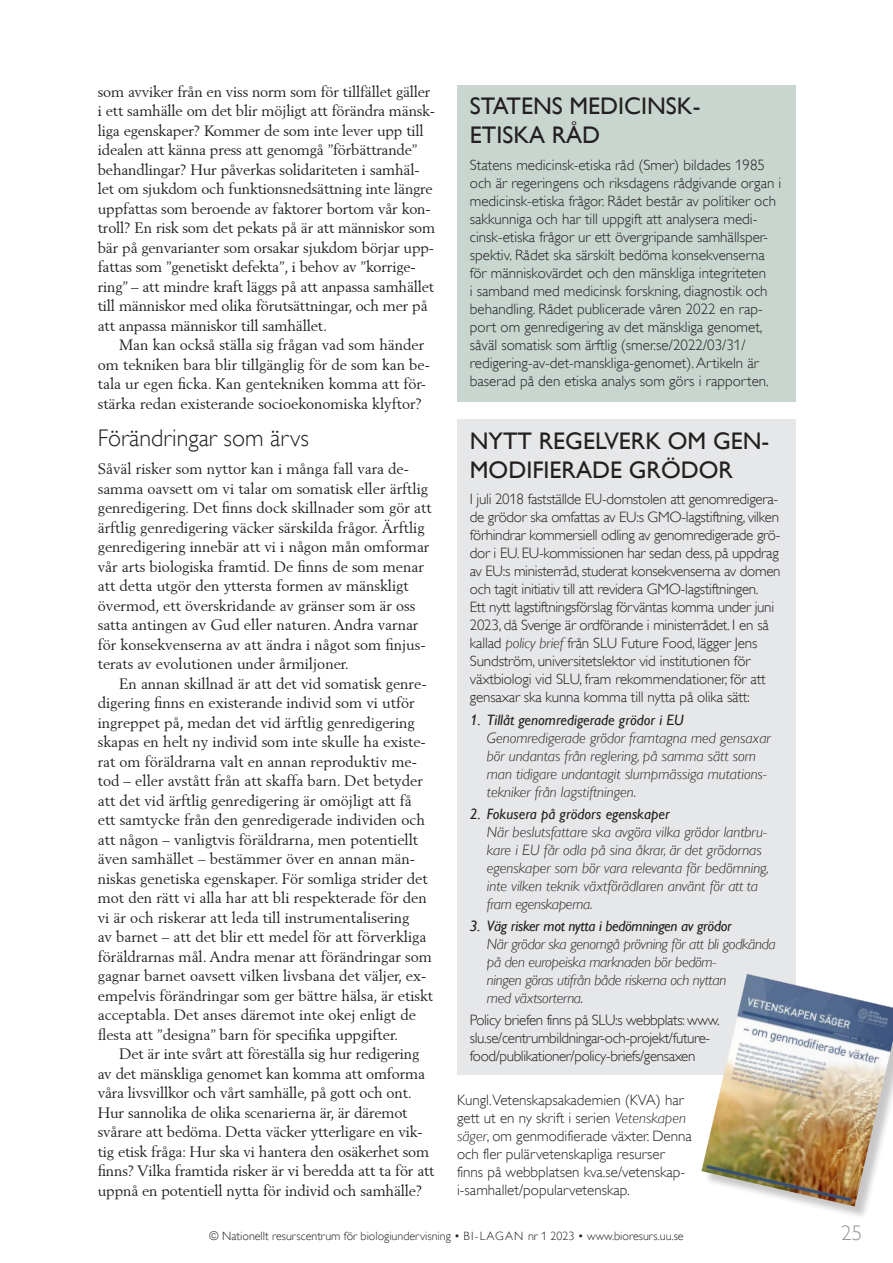
<style>
.page{position:relative;width:893px;height:1263px;background:#fff}
.page>*{position:absolute;margin:0;border:0;box-sizing:border-box;transform-origin:0 0}
.t1{font:24px/28.8px "Gill Alt One";color:#231f20}
.t2{font:300 24px "Gill Alt One";color:#231f20}
.t3{font:300 21px "Gill Alt One";color:#939598}
.t4{font:15px/19.5px "Berling";color:#231f20}
.t5{font:300 15px/18px "Gill Alt One";color:#231f20}
.t6{font:300 15px/18px "Gill Alt One";letter-spacing:-.02em;color:#231f20}
.t7{font:italic 300 15px/18px "Gill Alt One";color:#231f20}
.t8{font:italic 300 15px/18px "Gill Alt One";letter-spacing:-.02em;color:#231f20}
.t9{font:300 15px/18px "Gill Alt One";letter-spacing:-.025em;color:#231f20}
.t10{font:italic 15px "Gill Alt One";color:#231f20}
.t11{font:italic 15px "Gill Alt One";letter-spacing:-.02em;color:#231f20}
.t12{font:300 12px "Gill Alt One";color:#231f20}
.s1{font-style:italic}
</style>
<div class="page">
<div style="left:457px;top:85px;width:338px;height:317px;background:#c8d6cf"></div>
<div style="left:457px;top:420px;width:338px;height:655px;background:#e6e7e9"></div>
<div style="left:704px;top:976px;width:189px;height:244px;background:#231f20;opacity:.25"></div>
<img style="left:701px;top:974px;width:192px;height:232px">
<p class="t4" style="left:98px;top:83px;width:339px">som avviker från en viss norm som för tillfället gäller i ett samhälle om det blir möjligt att förändra mänsk&shy;liga egenskaper? Kommer de som inte lever upp till idealen att känna press att genomgå ”förbättrande” behandlingar? Hur påverkas solidariteten i samhäl&shy;let om sjukdom och funktionsnedsättning inte längre uppfattas som beroende av faktorer bortom vår kon&shy;troll? En risk som det pekats på är att människor som bär på genvarianter som orsakar sjukdom börjar upp&shy;fattas som ”genetiskt defekta”, i behov av ”korrige&shy;ring” – att mindre kraft läggs på att anpassa samhället till människor med olika förutsättningar, och mer på att anpassa människor till samhället.</p>
<p class="t4" style="left:98px;top:336px;width:334px;text-indent:21px">Man kan också ställa sig frågan vad som händer om tekniken bara blir tillgänglig för de som kan be&shy;tala ur egen ficka. Kan gentekniken komma att för&shy;stärka redan existerande socioekonomiska klyftor?</p>
<h1 class="t2" style="left:98px;top:428px;width:213px">Förändringar som ärvs</h1>
<p class="t4" style="left:98px;top:460px;width:335px">Såväl risker som nyttor kan i många fall vara de&shy;samma oavsett om vi talar om somatisk eller ärftlig genredigering. Det finns dock skillnader som gör att ärftlig genredigering väcker särskilda frågor. Ärftlig genredigering innebär att vi i någon mån omformar vår arts biologiska framtid. De finns de som menar att detta utgör den yttersta formen av mänskligt övermod, ett överskridande av gränser som är oss satta antingen av Gud eller naturen. Andra varnar för konsekvenserna av att ändra i något som finjus&shy;terats av evolutionen under årmiljoner.</p>
<p class="t4" style="left:98px;top:675px;width:337px;text-indent:21px">En annan skillnad är att det vid somatisk genre&shy;digering finns en existerande individ som vi utför ingreppet på, medan det vid ärftlig genredigering skapas en helt ny individ som inte skulle ha existe&shy;rat om föräldrarna valt en annan reproduktiv me&shy;tod – eller avstått från att skaffa barn. Det betyder att det vid ärftlig genredigering är omöjligt att få ett samtycke från den genredigerade individen och att någon – vanligtvis föräldrarna, men potentiellt även samhället – bestämmer över en annan män&shy;niskas genetiska egenskaper. För somliga strider det mot den rätt vi alla har att bli respekterade för den vi är och riskerar att leda till instrumentalisering<br>av barnet – att det blir ett medel för att förverkliga föräldrarnas mål. Andra menar att förändringar som gagnar barnet oavsett vilken livsbana det väljer, ex&shy;empelvis förändringar som ger bättre hälsa, är etiskt acceptabla. Det anses däremot inte okej enligt de flesta att ”designa” barn för specifika uppgifter.</p>
<p class="t4" style="left:98px;top:1045px;width:338px;text-indent:21px">Det är inte svårt att föreställa sig hur redigering av det mänskliga genomet kan komma att omforma våra livsvillkor och vårt samhälle, på gott och ont.<br>Hur sannolika de olika scenarierna är, är däremot svårare att bedöma. Detta väcker ytterligare en vik&shy;tig etisk fråga: Hur ska vi hantera den osäkerhet som finns? Vilka framtida risker är vi beredda att ta för att uppnå en potentiell nytta för individ och samhälle?</p>
<h1 class="t1" style="left:470px;top:92px;width:232px">STATENS MEDICINSK-<br>ETISKA RÅD</h1>
<p class="t5" style="left:470px;top:157px;width:313px">Statens medicinsk-etiska råd (Smer) bildades 1985 och är regeringens och riksdagens rådgivande organ i medicinsk-etiska frågor. Rådet består av politiker och sakkunniga och har till uppgift att analysera medi&shy;cinsk-etiska frågor ur ett övergripande samhällsper&shy;spektiv. Rådet ska särskilt bedöma konsekvenserna för människovärdet och den mänskliga integriteten<br>i samband med medicinsk forskning, diagnostik och behandling. Rådet publicerade våren 2022 en rap&shy;port om genredigering av det mänskliga genomet, såväl somatisk som ärftlig (smer.se/2022/03/31/ redigering-av-det-manskliga-genomet). Artikeln är baserad på den etiska analys som görs i rapporten.</p>
<h1 class="t1" style="left:470px;top:426px;width:301px">NYTT REGELVERK OM GEN-<br>MODIFIERADE GRÖDOR</h1>
<p class="t6" style="left:470px;top:491px;width:312px">I juli 2018 fastställde EU-domstolen att genomredigera&shy;de grödor ska omfattas av EU:s GMO-lagstiftning, vilken förhindrar kommersiell odling av genomredigerade grö&shy;dor i EU. EU-kommissionen har sedan dess, på uppdrag av EU:s ministerråd, studerat konsekvenserna av domen och tagit initiativ till att revidera GMO-lagstiftningen.<br>Ett nytt lagstiftningsförslag förväntas komma under juni 2023, då Sverige är ordförande i ministerrådet. I en så kallad <span class="s1">policy brief</span> från SLU Future Food, lägger Jens Sundström, universitetslektor vid institutionen för växtbiologi vid SLU, fram rekommendationer, för att gensaxar ska kunna komma till nytta på olika sätt:</p>
<p class="t10" style="left:470px;top:713px;width:215px">1. Tillåt genomredigerade grödor i EU</p>
<p class="t7" style="left:487px;top:730px;width:285px">Genomredigerade grödor framtagna med gensaxar bör undantas från reglering, på samma sätt som man tidigare undantagit slumpmässiga mutations&shy;tekniker från lagstiftningen.</p>
<p class="t10" style="left:470px;top:805px;width:201px">2. Fokusera på grödors egenskaper</p>
<p class="t7" style="left:487px;top:824px;width:284px">När beslutsfattare ska avgöra vilka grödor lantbru&shy;kare i EU får odla på sina åkrar, är det grödornas egenskaper som bör vara relevanta för bedömning, inte vilken teknik växtförädlaren använt för att ta fram egenskaperna.</p>
<p class="t11" style="left:470px;top:920px;width:263px">3. Väg risker mot nytta i bedömningen av grödor</p>
<p class="t8" style="left:487px;top:936px;width:290px">När grödor ska genomgå prövning för att bli godkända på den europeiska marknaden bör bedöm-<br>ningen göras utifrån både riskerna och nyttan<br>med växtsorterna.</p>
<p class="t9" style="left:470px;top:1012px;width:251px">Policy briefen finns på SLU:s webbplats: www. slu.se/centrumbildningar-och-projekt/future&shy;food/publikationer/policy-briefs/gensaxen</p>
<p class="t5" style="left:457px;top:1092px;width:236px">Kungl.Vetenskapsakademien (KVA) har gett ut en ny skrift i serien <span class="s1">Vetenskapen säger</span>, om genmodifierade växter. Denna och fler pulärvetenskapliga resurser finns på webbplatsen kva.se/vetenskap&shy;i-samhallet/popularvetenskap.</p>
<p class="t12" style="left:209px;top:1231px;width:476px">© Nationellt resurscentrum för biologiundervisning • BI-LAGAN nr 1 2023 • www.bioresurs.uu.se</p>
<h2 class="t3" style="left:841px;top:1224px;width:22px">25</h2>
</div>
